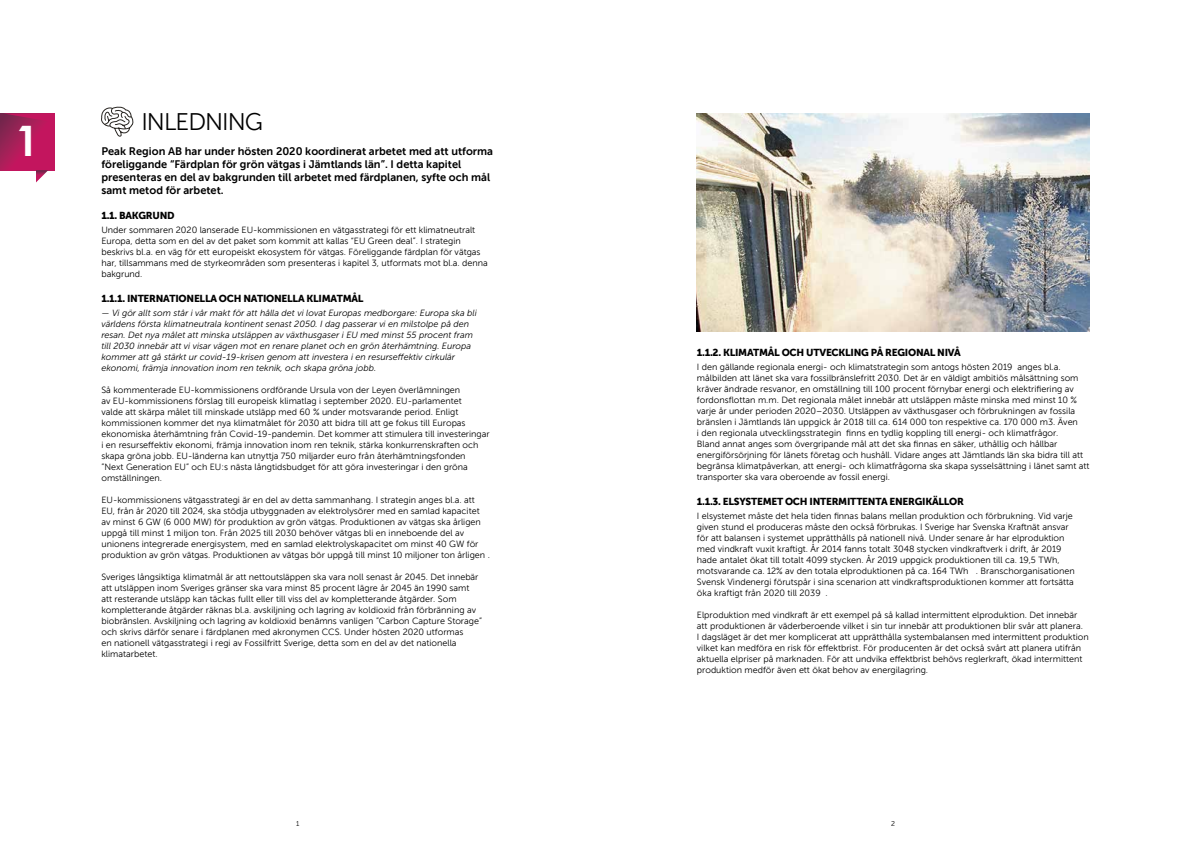
<style>
.page{position:relative;width:1191px;height:842px;background:#fff}
.page>*{position:absolute;margin:0;border:0;box-sizing:border-box;transform-origin:0 0}
.t1{font:700 42px "Century Gothic";color:#fff}
.t2{font:24px "Museo Sans 300";letter-spacing:-.04em;color:#000}
.t3{font:11px/13.2px "Museo Sans 700";color:#000}
.t4{font:10px "Museo Sans 900";letter-spacing:-.025em;color:#000}
.t5{font:9px/11px "Museo Sans 300";color:#000}
.t6{font:italic 9px/11px "Museo Sans 300";color:#000}
.t7{font:7px "Museo Sans 300";color:#000}
</style>
<div class="page">
<svg style="left:0;top:113px;width:55px;height:57px;background:#b21a5a"></svg>
<img style="left:697px;top:113px;width:392px;height:219px">
<svg style="left:101px;top:106px;width:33px;height:30px"></svg>
<svg style="left:36px;top:170px;width:12px;height:12px"></svg>
<svg style="left:3px;top:113px;width:52px;height:9px"></svg>
<h1 class="t1" style="left:16px;top:109px;width:25px">1</h1>
<h2 class="t2" style="left:141px;top:109px;width:123px">INLEDNING</h2>
<p class="t3" style="left:101px;top:144px;width:393px">Peak Region AB har under hösten 2020 koordinerat arbetet med att utforma föreliggande “Färdplan för grön vätgas i Jämtlands län”. I detta kapitel presenteras en del av bakgrunden till arbetet med färdplanen, syfte och mål samt metod för arbetet.</p>
<p class="t4" style="left:101px;top:210px;width:75px">1.1. BAKGRUND</p>
<p class="t5" style="left:101px;top:224px;width:388px">Under sommaren 2020 lanserade EU-kommissionen en vätgasstrategi för ett klimatneutralt Europa, detta som en del av det paket som kommit att kallas “EU Green deal”. I strategin beskrivs bl.a. en väg för ett europeiskt ekosystem för vätgas. Föreliggande färdplan för vätgas har, tillsammans med de styrkeområden som presenteras i kapitel 3, utformats mot bl.a. denna bakgrund.</p>
<p class="t4" style="left:101px;top:293px;width:263px">1.1.1. INTERNATIONELLA OCH NATIONELLA KLIMATMÅL</p>
<p class="t6" style="left:101px;top:307px;width:377px">— Vi gör allt som står i vår makt för att hålla det vi lovat Europas medborgare: Europa ska bli världens första klimatneutrala kontinent senast 2050. I dag passerar vi en milstolpe på den resan. Det nya målet att minska utsläppen av växthusgaser i EU med minst 55 procent fram till 2030 innebär att vi visar vägen mot en renare planet och en grön återhämtning. Europa kommer att gå stärkt ur covid-19-krisen genom att investera i en resurseffektiv cirkulär ekonomi, främja innovation inom ren teknik, och skapa gröna jobb.</p>
<p class="t5" style="left:101px;top:384px;width:390px">Så kommenterade EU-kommissionens ordförande Ursula von der Leyen överlämningen<br>av EU-kommissionens förslag till europeisk klimatlag i september 2020. EU-parlamentet<br>valde att skärpa målet till minskade utsläpp med 60 % under motsvarande period. Enligt kommissionen kommer det nya klimatmålet för 2030 att bidra till att ge fokus till Europas ekonomiska återhämtning från Covid-19-pandemin. Det kommer att stimulera till investeringar i en resurseffektiv ekonomi, främja innovation inom ren teknik, stärka konkurrenskraften och skapa gröna jobb. EU-länderna kan utnyttja 750 miljarder euro från återhämtningsfonden ”Next Generation EU” och EU:s nästa långtidsbudget för att göra investeringar i den gröna omställningen.</p>
<p class="t5" style="left:101px;top:494px;width:390px">EU-kommissionens vätgasstrategi är en del av detta sammanhang. I strategin anges bl.a. att EU, från år 2020 till 2024, ska stödja utbyggnaden av elektrolysörer med en samlad kapacitet av minst 6 GW (6 000 MW) för produktion av grön vätgas. Produktionen av vätgas ska årligen uppgå till minst 1 miljon ton. Från 2025 till 2030 behöver vätgas bli en inneboende del av unionens integrerade energisystem, med en samlad elektrolyskapacitet om minst 40 GW för produktion av grön vätgas. Produktionen av vätgas bör uppgå till minst 10 miljoner ton årligen .</p>
<p class="t5" style="left:101px;top:571px;width:382px">Sveriges långsiktiga klimatmål är att nettoutsläppen ska vara noll senast år 2045. Det innebär att utsläppen inom Sveriges gränser ska vara minst 85 procent lägre år 2045 än 1990 samt att resterande utsläpp kan täckas fullt eller till viss del av kompletterande åtgärder. Som kompletterande åtgärder räknas bl.a. avskiljning och lagring av koldioxid från förbränning av biobränslen. Avskiljning och lagring av koldioxid benämns vanligen ”Carbon Capture Storage” och skrivs därför senare i färdplanen med akronymen CCS. Under hösten 2020 utformas<br>en nationell vätgasstrategi i regi av Fossilfritt Sverige, detta som en del av det nationella klimatarbetet.</p>
<p class="t4" style="left:697px;top:347px;width:265px">1.1.2. KLIMATMÅL OCH UTVECKLING PÅ REGIONAL NIVÅ</p>
<p class="t5" style="left:697px;top:361px;width:394px">I den gällande regionala energi- och klimatstrategin som antogs hösten 2019 anges bl.a. målbilden att länet ska vara fossilbränslefritt 2030. Det är en väldigt ambitiös målsättning som kräver ändrade resvanor, en omställning till 100 procent förnybar energi och elektrifiering av fordonsflottan m.m. Det regionala målet innebär att utsläppen måste minska med minst 10 % varje år under perioden 2020–2030. Utsläppen av växthusgaser och förbrukningen av fossila bränslen i Jämtlands län uppgick år 2018 till ca. 614 000 ton respektive ca. 170 000 m3. Även<br>i den regionala utvecklingsstrategin finns en tydlig koppling till energi- och klimatfrågor.<br>Bland annat anges som övergripande mål att det ska finnas en säker, uthållig och hållbar energiförsörjning för länets företag och hushåll. Vidare anges att Jämtlands län ska bidra till att begränsa klimatpåverkan, att energi- och klimatfrågorna ska skapa sysselsättning i länet samt att transporter ska vara oberoende av fossil energi.</p>
<p class="t4" style="left:697px;top:496px;width:268px">1.1.3. ELSYSTEMET OCH INTERMITTENTA ENERGIKÄLLOR</p>
<p class="t5" style="left:697px;top:510px;width:379px">I elsystemet måste det hela tiden finnas balans mellan produktion och förbrukning. Vid varje given stund el produceras måste den också förbrukas. I Sverige har Svenska Kraftnät ansvar för att balansen i systemet upprätthålls på nationell nivå. Under senare år har elproduktion med vindkraft vuxit kraftigt. År 2014 fanns totalt 3048 stycken vindkraftverk i drift, år 2019 hade antalet ökat till totalt 4099 stycken. År 2019 uppgick produktionen till ca. 19,5 TWh, motsvarande ca. 12% av den totala elproduktionen på ca. 164 TWh . Branschorganisationen Svensk Vindenergi förutspår i sina scenarion att vindkraftsproduktionen kommer att fortsätta öka kraftigt från 2020 till 2039 .</p>
<p class="t5" style="left:697px;top:609px;width:393px">Elproduktion med vindkraft är ett exempel på så kallad intermittent elproduktion. Det innebär att produktionen är väderberoende vilket i sin tur innebär att produktionen blir svår att planera.<br>I dagsläget är det mer komplicerat att upprätthålla systembalansen med intermittent produktion vilket kan medföra en risk för effektbrist. För producenten är det också svårt att planera utifrån aktuella elpriser på marknaden. För att undvika effektbrist behövs reglerkraft, ökad intermittent produktion medför även ett ökat behov av energilagring.</p>
<p class="t7" style="left:296px;top:819px;width:5px">1</p>
<p class="t7" style="left:891px;top:819px;width:5px">2</p>
</div>
